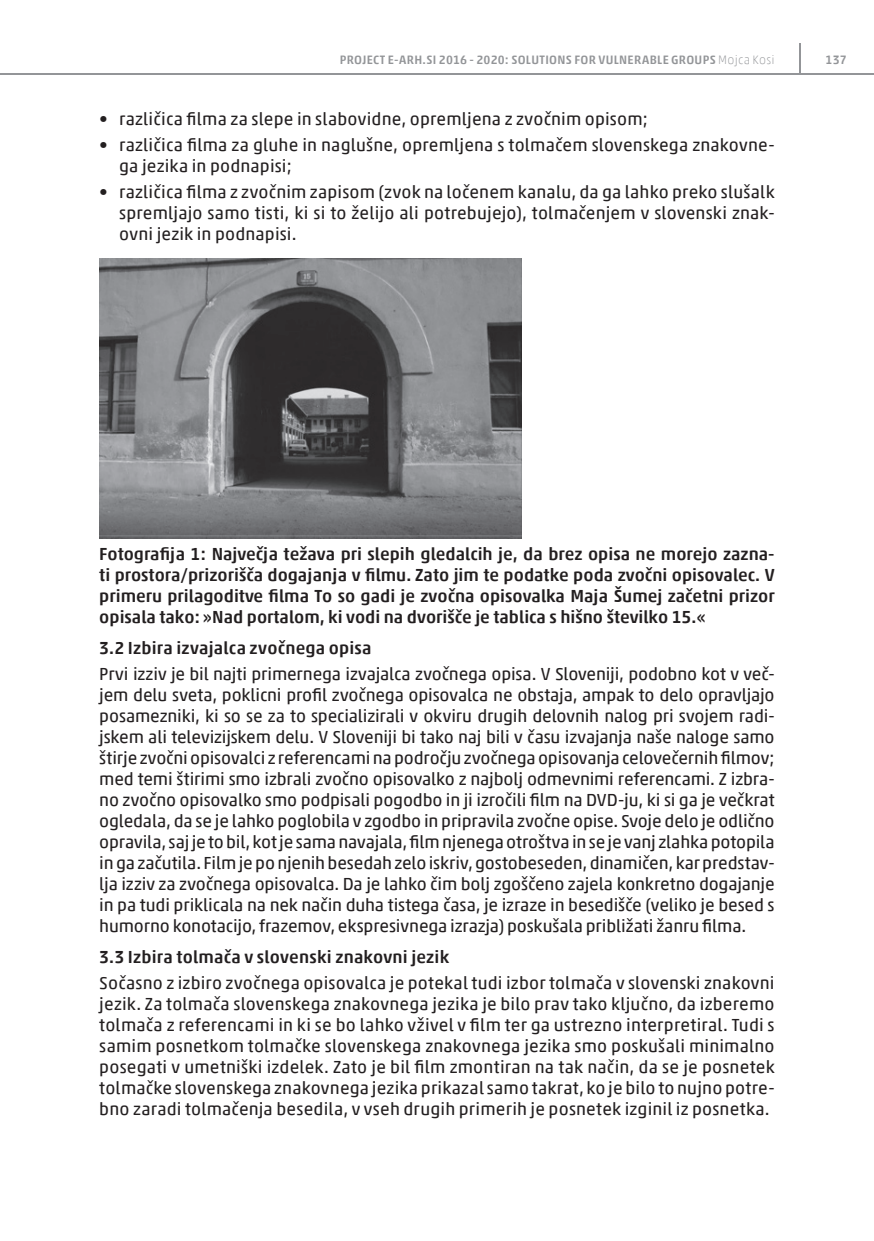
<style>
.page{position:relative;width:874px;height:1241px;background:#fff}
.page>*{position:absolute;margin:0;border:0;box-sizing:border-box;transform-origin:0 0}
.Tekst{font:17.5px/21px "Akko Pro";letter-spacing:.01em;color:#231f20;text-align:justify}
.Naslov_tabela_slika{font:500 17.5px/21px "Akko Std";color:#231f20;text-align:justify}
.Tekst-2{font:500 17.5px "Akko Std";letter-spacing:.01em;color:#231f20}
.t1{font:500 12.25px "Akko Std";letter-spacing:.025em;color:#939598}
.s1{font-weight:100}
</style>
<div class="page">
<img style="left:99px;top:258px;width:422px;height:281px">
<hr style="left:0;top:74px;width:873px;height:1px;background:#939598">
<hr style="left:799px;top:43px;width:1px;height:32px;background:#939598">
<p class="t1" style="left:339px;top:52px;width:436px">PROJECT E-ARH.SI 2016 - 2020: SOLUTIONS FOR VULNERABLE GROUPS <span class="s1">Mojca Kosi</span></p>
<p class="t1" style="left:825px;top:52px;width:23px">137</p>
<p class="Tekst" style="left:99px;top:108px;width:550px">• različica filma za slepe in slabovidne, opremljena z zvočnim opisom;</p>
<p class="Tekst" style="left:119px;top:134px;width:656px;text-indent:-20px">• različica filma za gluhe in naglušne, opremljena s tolmačem slovenskega znakovne&shy;ga jezika in podnapisi;</p>
<p class="Tekst" style="left:119px;top:181px;width:656px;text-indent:-20px">• različica filma z zvočnim zapisom (zvok na ločenem kanalu, da ga lahko preko slušalk spremljajo samo tisti, ki si to želijo ali potrebujejo), tolmačenjem v slovenski znak&shy;ovni jezik in podnapisi.</p>
<p class="Naslov_tabela_slika" style="left:99px;top:543px;width:676px">Fotografija 1: Največja težava pri slepih gledalcih je, da brez opisa ne morejo zazna&shy;ti prostora/prizorišča dogajanja v filmu. Zato jim te podatke poda zvočni opisovalec. V primeru prilagoditve filma To so gadi je zvočna opisovalka Maja Šumej začetni prizor opisala tako: »Nad portalom, ki vodi na dvorišče je tablica s hišno številko 15.«</p>
<p class="Tekst-2" style="left:99px;top:637px;width:274px">3.2 Izbira izvajalca zvočnega opisa</p>
<p class="Tekst" style="left:99px;top:663px;width:676px">Prvi izziv je bil najti primernega izvajalca zvočnega opisa. V Sloveniji, podobno kot v več&shy;jem delu sveta, poklicni profil zvočnega opisovalca ne obstaja, ampak to delo opravljajo posamezniki, ki so se za to specializirali v okviru drugih delovnih nalog pri svojem radi&shy;jskem ali televizijskem delu. V Sloveniji bi tako naj bili v času izvajanja naše naloge samo štirje zvočni opisovalci z referencami na področju zvočnega opisovanja celovečernih filmov; med temi štirimi smo izbrali zvočno opisovalko z najbolj odmevnimi referencami. Z izbra&shy;no zvočno opisovalko smo podpisali pogodbo in ji izročili film na DVD-ju, ki si ga je večkrat ogledala, da se je lahko poglobila v zgodbo in pripravila zvočne opise. Svoje delo je odlično opravila, saj je to bil, kot je sama navajala, film njenega otroštva in se je vanj zlahka potopila in ga začutila. Film je po njenih besedah zelo iskriv, gostobeseden, dinamičen, kar predstav&shy;lja izziv za zvočnega opisovalca. Da je lahko čim bolj zgoščeno zajela konkretno dogajanje in pa tudi priklicala na nek način duha tistega časa, je izraze in besedišče (veliko je besed s humorno konotacijo, frazemov, ekspresivnega izrazja) poskušala približati žanru filma.</p>
<p class="Tekst-2" style="left:99px;top:946px;width:351px">3.3 Izbira tolmača v slovenski znakovni jezik</p>
<p class="Tekst" style="left:99px;top:971px;width:676px">Sočasno z izbiro zvočnega opisovalca je potekal tudi izbor tolmača v slovenski znakovni jezik. Za tolmača slovenskega znakovnega jezika je bilo prav tako ključno, da izberemo tolmača z referencami in ki se bo lahko vživel v film ter ga ustrezno interpretiral. Tudi s samim posnetkom tolmačke slovenskega znakovnega jezika smo poskušali minimalno posegati v umetniški izdelek. Zato je bil film zmontiran na tak način, da se je posnetek tolmačke slovenskega znakovnega jezika prikazal samo takrat, ko je bilo to nujno potre&shy;bno zaradi tolmačenja besedila, v vseh drugih primerih je posnetek izginil iz posnetka.</p>
</div>
